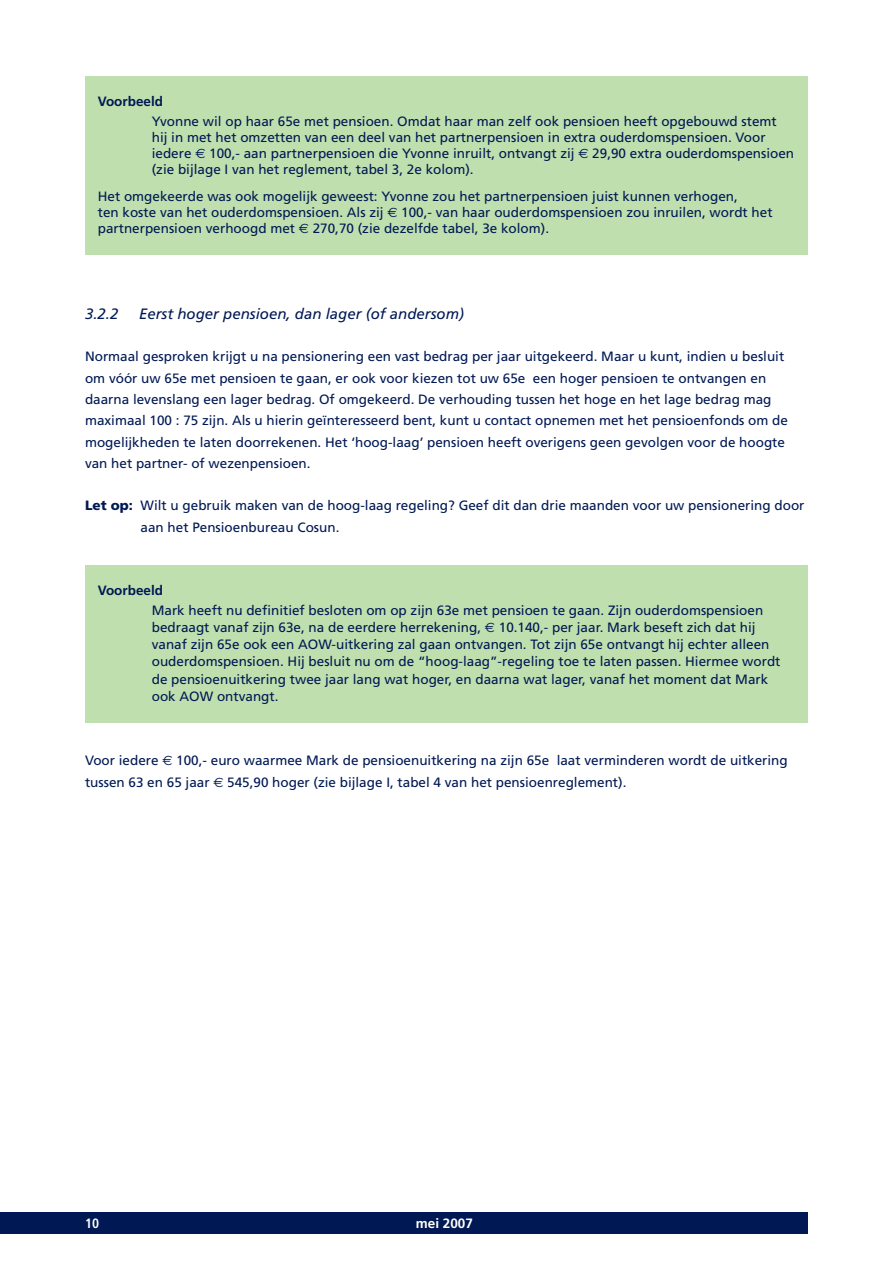
<style>
.page{position:relative;width:893px;height:1263px;background:#fff}
.page>*{position:absolute;margin:0;border:0;box-sizing:border-box;transform-origin:0 0}
.t1{font:italic 15px "Frutiger";color:#001954}
.t2{font:13.5px/21.3px "Frutiger";color:#001954}
.t3{font:700 13.5px "Frutiger";color:#001954}
.t4{font:700 13.5px "Frutiger";color:#fff}
.t5{font:700 condensed 13.5px "Frutiger";color:#fff}
.s1{font-family:"Euro Sans"}
.s2{font-weight:900}
</style>
<div class="page">
<div style="left:0;top:1212px;width:808px;height:21px;background:#001954"></div>
<div style="left:85px;top:77px;width:723px;height:178px;background:#c0dfae"></div>
<div style="left:85px;top:566px;width:723px;height:157px;background:#c0dfae"></div>
<p class="t3" style="left:98px;top:96px;width:67px">Voorbeeld</p>
<p class="t2" style="left:152px;top:114px;width:644px;line-height:16.2px">Yvonne wil op haar 65e met pensioen. Omdat haar man zelf ook pensioen heeft opgebouwd stemt hij in met het omzetten van een deel van het partnerpensioen in extra ouderdomspensioen. Voor iedere <span class="s1">€</span> 100,- aan partnerpensioen die Yvonne inruilt, ontvangt zij <span class="s1">€</span> 29,90 extra ouderdomspensioen (zie bijlage I van het reglement, tabel 3, 2e kolom).</p>
<p class="t2" style="left:98px;top:189px;width:676px;line-height:16.2px">Het omgekeerde was ook mogelijk geweest: Yvonne zou het partnerpensioen juist kunnen verhogen,<br>ten koste van het ouderdomspensioen. Als zij <span class="s1">€</span> 100,- van haar ouderdomspensioen zou inruilen, wordt het partnerpensioen verhoogd met <span class="s1">€</span> 270,70 (zie dezelfde tabel, 3e kolom).</p>
<p class="t1" style="left:85px;top:308px;width:35px">3.2.2</p>
<p class="t1" style="left:139px;top:308px;width:327px">Eerst hoger pensioen, dan lager (of andersom)</p>
<p class="t2" style="left:85px;top:347px;width:704px">Normaal gesproken krijgt u na pensionering een vast bedrag per jaar uitgekeerd. Maar u kunt, indien u besluit om vóór uw 65e met pensioen te gaan, er ook voor kiezen tot uw 65e een hoger pensioen te ontvangen en daarna levenslang een lager bedrag. Of omgekeerd. De verhouding tussen het hoge en het lage bedrag mag maximaal 100 : 75 zijn. Als u hierin geïnteresseerd bent, kunt u contact opnemen met het pensioenfonds om de mogelijkheden te laten doorrekenen. Het ‘hoog-laag’ pensioen heeft overigens geen gevolgen voor de hoogte van het partner- of wezenpensioen.</p>
<p class="t2" style="left:141px;top:496px;width:665px;text-indent:-56px"><span class="s2">Let op:</span> Wilt u gebruik maken van de hoog-laag regeling? Geef dit dan drie maanden voor uw pensionering door aan het Pensioenbureau Cosun.</p>
<p class="t3" style="left:98px;top:585px;width:67px">Voorbeeld</p>
<p class="t2" style="left:152px;top:602px;width:630px;line-height:17.2px">Mark heeft nu definitief besloten om op zijn 63e met pensioen te gaan. Zijn ouderdomspensioen bedraagt vanaf zijn 63e, na de eerdere herrekening, <span class="s1">€</span> 10.140,- per jaar. Mark beseft zich dat hij vanaf zijn 65e ook een AOW-uitkering zal gaan ontvangen. Tot zijn 65e ontvangt hij echter alleen ouderdomspensioen. Hij besluit nu om de “hoog-laag”-regeling toe te laten passen. Hiermee wordt de pensioenuitkering twee jaar lang wat hoger, en daarna wat lager, vanaf het moment dat Mark ook AOW ontvangt.</p>
<p class="t2" style="left:85px;top:751px;width:704px">Voor iedere <span class="s1">€</span> 100,- euro waarmee Mark de pensioenuitkering na zijn 65e laat verminderen wordt de uitkering tussen 63 en 65 jaar <span class="s1">€</span> 545,90 hoger (zie bijlage I, tabel 4 van het pensioenreglement).</p>
<p class="t5" style="left:85px;top:1217px;width:16px">10</p>
<p class="t4" style="left:416px;top:1217px;width:59px">mei 2007</p>
</div>
